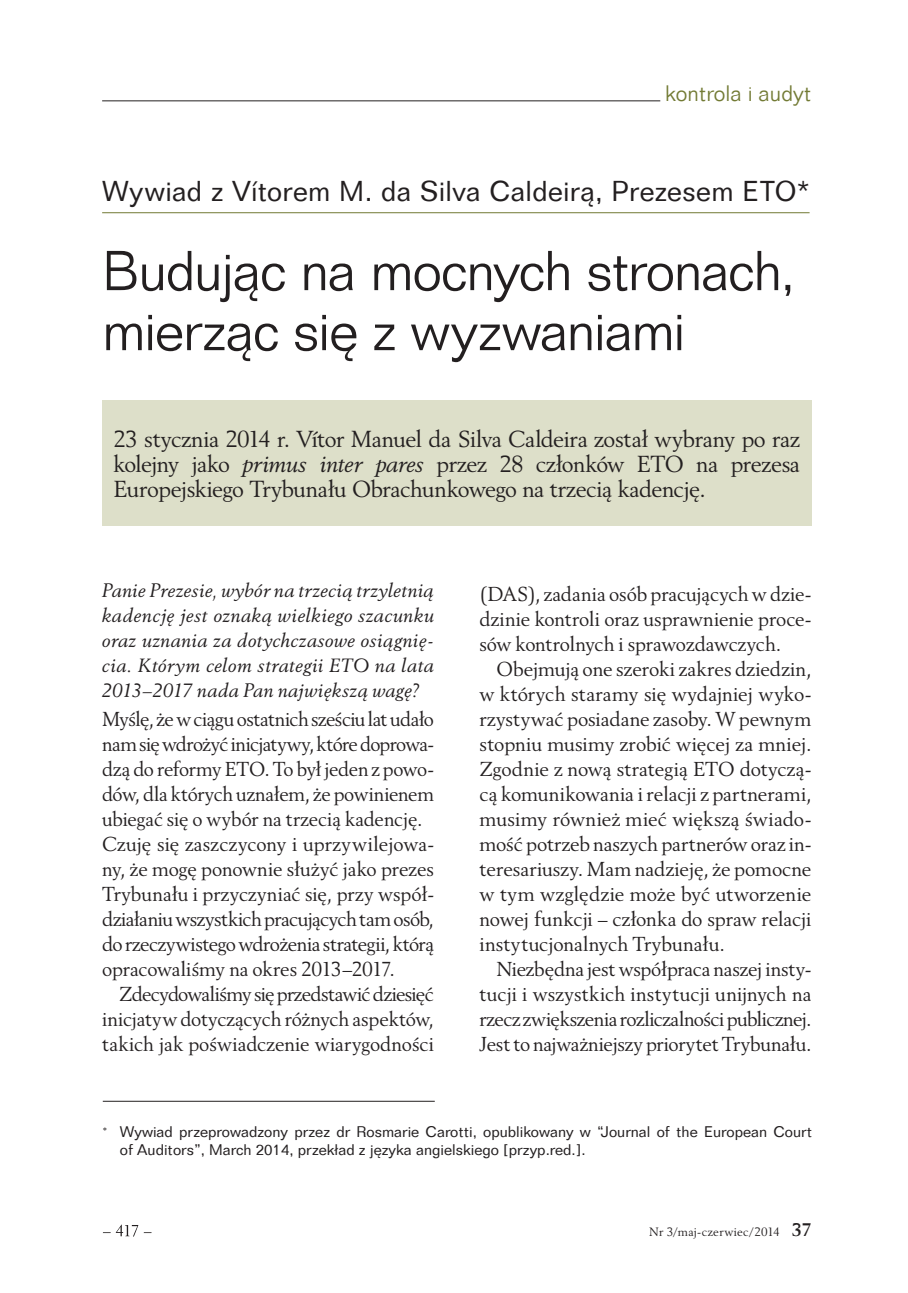
<style>
.page{position:relative;width:908px;height:1293px;background:#fff}
.page>*{position:absolute;margin:0;border:0;box-sizing:border-box;transform-origin:0 0}
.t1{font:300 55px/60px "Folio TL";letter-spacing:-.025em;color:#231f20}
.t2{font:28px "Folio TL";letter-spacing:.01em;color:#231f20}
.t3{font:23px/25px "Revival 565 BT";letter-spacing:-.025em;color:#231f20;text-align:justify}
.t4{font:300 21.8px "Folio TL";color:#727a34}
.t5{font:20px/25px "Revival 565 BT";letter-spacing:-.015em;color:#231f20;text-align:justify}
.t6{font:italic 19px/25px "Revival 565 BT";letter-spacing:.01em;color:#231f20;text-align:justify}
.t7{font:15px/18px "Folio TL";color:#231f20}
.t8{font:12px "Revival 565 BT";letter-spacing:.015em;color:#231f20}
.s1{font-style:italic}
.s2{font-weight:700;font-size:18px}
</style>
<div class="page">
<svg style="left:103px;top:1224px;width:49px;height:12px"></svg>
<hr style="left:102px;top:100px;width:558px;height:1px;background:#231f20">
<hr style="left:102px;top:212px;width:707px;height:1px;background:#727a34">
<div style="left:102px;top:401px;width:709px;height:125px;background:#dddfc9"></div>
<hr style="left:103px;top:1100px;width:331px;height:1px;background:#231f20">
<p class="t4" style="left:664px;top:79px;width:148px">kontrola i audyt</p>
<h2 class="t2" style="left:102px;top:172px;width:709px">Wywiad z Vítorem M. da Silva Caldeirą, Prezesem ETO*</h2>
<h1 class="t1" style="left:102px;top:238px;width:694px">Budując na mocnych stronach, mierząc się z wyzwaniami</h1>
<p class="t3" style="left:113px;top:427px;width:687px">23 stycznia 2014 r. Vítor Manuel da Silva Caldeira został wybrany po raz kolejny jako <span class="s1">primus inter pares</span> przez 28 członków ETO na prezesa Europejskiego Trybunału Obrachunkowego na trzecią kadencję.</p>
<p class="t6" style="left:102px;top:578px;width:333px">Panie Prezesie, wybór na trzecią trzyletnią kadencję jest oznaką wielkiego szacunku oraz uznania za dotychczasowe osiągnię&shy;cia. Którym celom strategii ETO na lata 2013–2017 nada Pan największą wagę?</p>
<p class="t5" style="left:102px;top:707px;width:333px;text-align:left">Myślę, że w ciągu ostatnich sześciu lat udało nam się wdrożyć inicjatywy, które doprowa&shy;dzą do reformy ETO. To był jeden z powo&shy;dów, dla których uznałem, że powinienem ubiegać się o wybór na trzecią kadencję.<br>Czuję się zaszczycony i uprzywilejowa&shy;ny, że mogę ponownie służyć jako prezes Trybunału i przyczyniać się, przy współ&shy;działaniu wszystkich pracujących tam osób, do rzeczywistego wdrożenia strategii, którą opracowaliśmy na okres 2013–2017.</p>
<p class="t5" style="left:102px;top:982px;width:333px;text-indent:17px">Zdecydowaliśmy się przedstawić dziesięć inicjatyw dotyczących różnych aspektów, takich jak poświadczenie wiarygodności</p>
<p class="t5" style="left:479px;top:582px;width:333px">(DAS), zadania osób pracujących w dzie&shy;dzinie kontroli oraz usprawnienie proce&shy;sów kontrolnych i sprawozdawczych.</p>
<p class="t5" style="left:479px;top:657px;width:333px;text-indent:17px">Obejmują one szeroki zakres dziedzin, w których staramy się wydajniej wyko&shy;rzystywać posiadane zasoby. W pewnym stopniu musimy zrobić więcej za mniej.<br>Zgodnie z nową strategią ETO dotyczą&shy;cą komunikowania i relacji z partnerami, musimy również mieć większą świado&shy;mość potrzeb naszych partnerów oraz in&shy;teresariuszy. Mam nadzieję, że pomocne w tym względzie może być utworzenie nowej funkcji – członka do spraw relacji instytucjonalnych Trybunału.</p>
<p class="t5" style="left:479px;top:957px;width:333px;text-indent:17px">Niezbędna jest współpraca naszej insty&shy;tucji i wszystkich instytucji unijnych na rzecz zwiększenia rozliczalności publicznej.<br>Jest to najważniejszy priorytet Trybunału.</p>
<p class="t7" style="left:120px;top:1122px;width:693px">Wywiad przeprowadzony przez dr Rosmarie Carotti, opublikowany w “Journal of the European Court of Auditors”, March 2014, przekład z języka angielskiego [przyp.red.].</p>
<p class="t8" style="left:649px;top:1224px;width:164px">Nr 3/maj-czerwiec/2014 <span class="s2">37</span></p>
</div>
